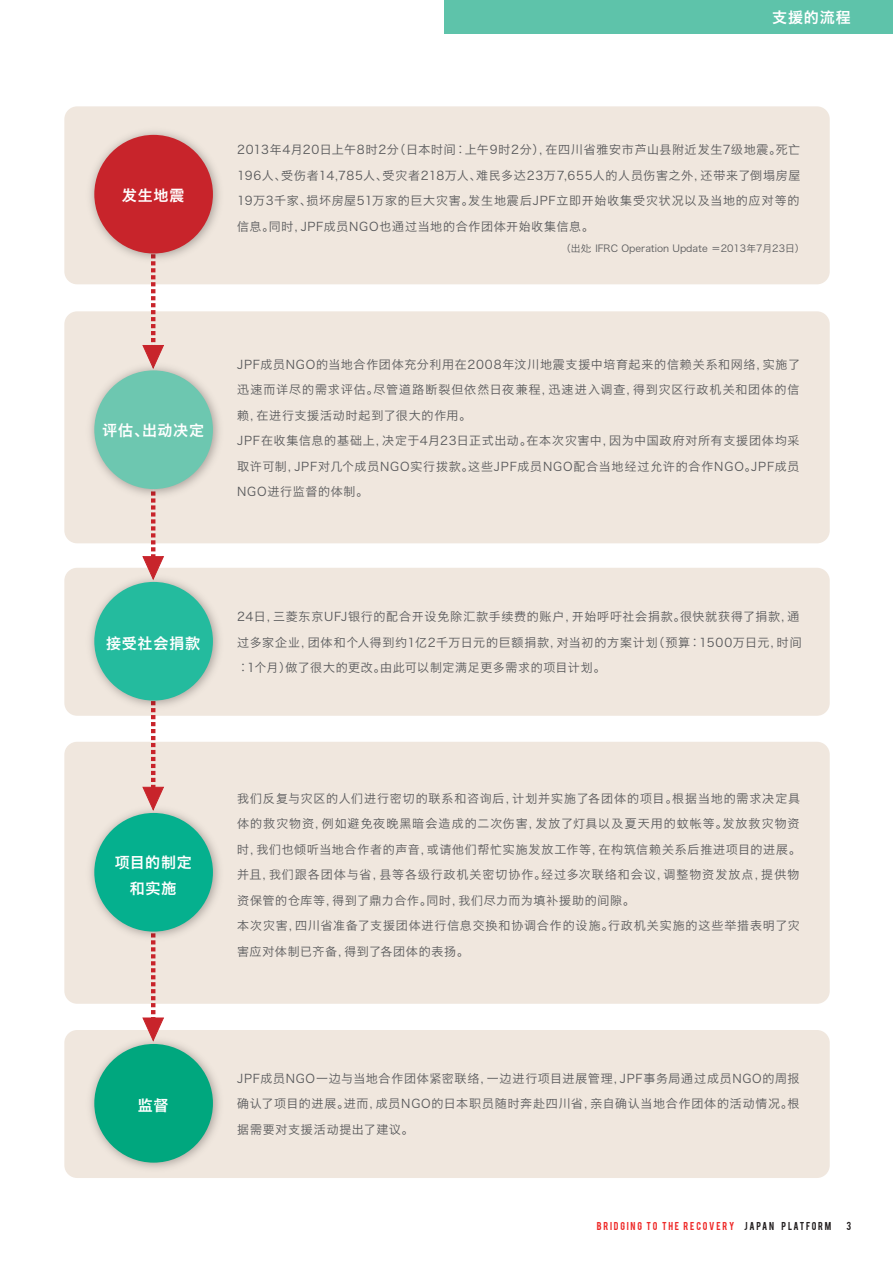
<style>
.page{position:relative;width:893px;height:1263px;background:#fff}
.page>*{position:absolute;margin:0;border:0;box-sizing:border-box;transform-origin:0 0}
.t1{font:15px/25.5px "Hiragino Sans GB W6";letter-spacing:.055em;color:#fff;text-align:center}
.t2{font:12px/25.5px "Hiragino Sans GB W3";letter-spacing:.065em;color:#57585a}
.t3{font:9.75px "Hiragino Sans GB W3";color:#57585a}
.t4{font:9px "Bebas";letter-spacing:.2em;color:#ee2a29}
.t5{font:9px "Bebas";color:#231f20}
.s1{color:#231f20}
</style>
<div class="page">
<div style="left:445px;top:0;width:448px;height:34px;background:#5ec3aa"></div>
<div style="left:64px;top:106px;width:766px;height:178px;background:#f0e7de;border-radius:13px"></div>
<div style="left:64px;top:1030px;width:766px;height:148px;background:#f0e7de;border-radius:13px"></div>
<div style="left:64px;top:568px;width:766px;height:148px;background:#f0e7de;border-radius:13px"></div>
<div style="left:64px;top:742px;width:766px;height:262px;background:#f0e7de;border-radius:13px"></div>
<div style="left:64px;top:311px;width:766px;height:232px;background:#f0e7de;border-radius:13px"></div>
<svg style="left:142px;top:268px;width:22px;height:91px"></svg>
<svg style="left:142px;top:505px;width:22px;height:65px"></svg>
<svg style="left:142px;top:715px;width:22px;height:86px"></svg>
<svg style="left:142px;top:947px;width:22px;height:85px"></svg>
<img style="left:90px;top:131px;width:129px;height:135px">
<div style="left:94px;top:135px;width:119px;height:118px;background:#c8242b;border-radius:50%"></div>
<img style="left:90px;top:359px;width:129px;height:144px">
<div style="left:94px;top:370px;width:119px;height:119px;background:#6dc7b0;border-radius:50%"></div>
<img style="left:90px;top:570px;width:129px;height:143px">
<div style="left:94px;top:582px;width:119px;height:118px;background:#24bb9e;border-radius:50%"></div>
<img style="left:90px;top:801px;width:129px;height:144px">
<div style="left:94px;top:813px;width:119px;height:118px;background:#05b08e;border-radius:50%"></div>
<img style="left:90px;top:1032px;width:129px;height:136px">
<div style="left:94px;top:1044px;width:119px;height:118px;background:#00a77e;border-radius:50%"></div>
<p class="t1" style="left:772px;top:4px;width:80px">支援的流程</p>
<p class="t1" style="left:122px;top:183px;width:64px">发生地震</p>
<p class="t2" style="left:237px;top:137px;width:565px;text-align:justify">2013年4月20日上午8时2分（日本时间∶上午9时2分），在四川省雅安市芦山县附近发生7级地震。死亡196人、受伤者14,785人、受灾者218万人、难民多达23万7,655人的人员伤害之外，还带来了倒塌房屋19万3千家、损坏房屋51万家的巨大灾害。发生地震后JPF立即开始收集受灾状况以及当地的应对等的信息。同时，JPF成员NGO也通过当地的合作团体开始收集信息。</p>
<p class="t3" style="left:561px;top:242px;width:245px">（出处：IFRC Operation Update ＝2013年7月23日）</p>
<p class="t1" style="left:102px;top:417px;width:103px">评估、出动决定</p>
<p class="t2" style="left:237px;top:351px;width:564px">JPF成员NGO的当地合作团体充分利用在2008年汶川地震支援中培育起来的信赖关系和网络，实施了迅速而详尽的需求评估。尽管道路断裂但依然日夜兼程，迅速进入调查，得到灾区行政机关和团体的信赖，在进行支援活动时起到了很大的作用。<br>JPF在收集信息的基础上，决定于4月23日正式出动。在本次灾害中，因为中国政府对所有支援团体均采取许可制，JPF对几个成员NGO实行拨款。这些JPF成员NGO配合当地经过允许的合作NGO。JPF成员NGO进行监督的体制。</p>
<p class="t1" style="left:106px;top:630px;width:96px">接受社会捐款</p>
<p class="t2" style="left:237px;top:604px;width:566px">24日，三菱东京UFJ银行的配合开设免除汇款手续费的账户，开始呼吁社会捐款。很快就获得了捐款，通过多家企业，团体和个人得到约1亿2千万日元的巨额捐款，对当初的方案计划（预算∶1500万日元，时间∶1个月）做了很大的更改。由此可以制定满足更多需求的项目计划。</p>
<p class="t1" style="left:115px;top:849px;width:79px">项目的制定和实施</p>
<p class="t1" style="left:138px;top:1092px;width:32px">监督</p>
<p class="t2" style="left:237px;top:785px;width:565px">我们反复与灾区的人们进行密切的联系和咨询后，计划并实施了各团体的项目。根据当地的需求决定具体的救灾物资，例如避免夜晚黑暗会造成的二次伤害，发放了灯具以及夏天用的蚊帐等。发放救灾物资时，我们也倾听当地合作者的声音，或请他们帮忙实施发放工作等，在构筑信赖关系后推进项目的进展。并且，我们跟各团体与省，县等各级行政机关密切协作。经过多次联络和会议，调整物资发放点，提供物资保管的仓库等，得到了鼎力合作。同时，我们尽力而为填补援助的间隙。<br>本次灾害，四川省准备了支援团体进行信息交换和协调合作的设施。行政机关实施的这些举措表明了灾害应对体制已齐备，得到了各团体的表扬。</p>
<p class="t2" style="left:237px;top:1065px;width:564px;text-align:justify">JPF成员NGO一边与当地合作团体紧密联络，一边进行项目进展管理，JPF事务局通过成员NGO的周报确认了项目的进展。进而，成员NGO的日本职员随时奔赴四川省，亲自确认当地合作团体的活动情况。根据需要对支援活动提出了建议。</p>
<p class="t4" style="left:597px;top:1219px;width:236px">BRIDGING TO THE RECOVERY <span class="s1">JAPAN PLATFORM</span></p>
<p class="t5" style="left:846px;top:1219px;width:6px">3</p>
</div>
